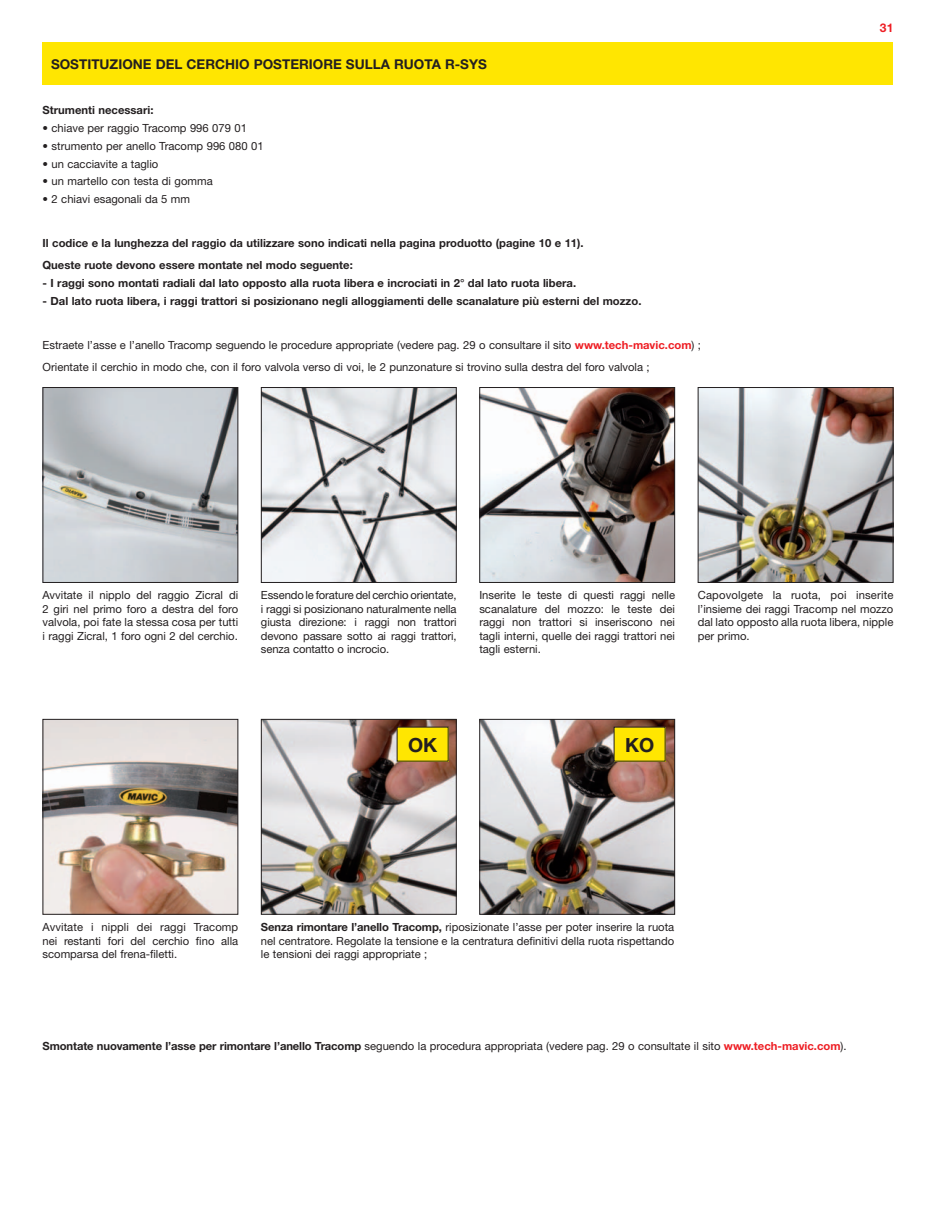
<style>
.page{position:relative;width:936px;height:1221px;background:#fff}
.page>*{position:absolute;margin:0;border:0;box-sizing:border-box;transform-origin:0 0}
.t1{font:700 19.5px "Helvetica Neue";color:#231f20}
.t2{font:700 13.5px "Helvetica Neue";color:#231f20}
.t3{font:700 12px "Helvetica Neue";color:#ee1d23}
.t4{font:11.25px/13.5px "Helvetica Neue";color:#231f20;text-align:justify}
.t5{font:700 11.25px/22px "Helvetica Neue";color:#231f20}
.s1{font-weight:700;color:#ee1d23}
.s2{font-weight:700}
</style>
<div class="page">
<img style="left:45px;top:389px;width:191px;height:192px">
<div style="left:43px;top:387px;width:195px;height:196px;border:1px solid #231f20"></div>
<img style="left:263px;top:389px;width:191px;height:192px">
<div style="left:261px;top:387px;width:195px;height:196px;border:1px solid #231f20"></div>
<div style="left:43px;top:43px;width:850px;height:42px;background:#ffe601"></div>
<img style="left:481px;top:389px;width:192px;height:192px">
<div style="left:479px;top:387px;width:196px;height:196px;border:1px solid #231f20"></div>
<img style="left:699px;top:389px;width:192px;height:192px">
<div style="left:697px;top:387px;width:196px;height:196px;border:1px solid #231f20"></div>
<img style="left:45px;top:721px;width:191px;height:191px">
<div style="left:43px;top:719px;width:195px;height:195px;border:1px solid #231f20"></div>
<img style="left:263px;top:721px;width:191px;height:191px">
<div style="left:261px;top:719px;width:195px;height:195px;border:1px solid #231f20"></div>
<img style="left:481px;top:721px;width:192px;height:191px">
<div style="left:479px;top:719px;width:196px;height:195px;border:1px solid #231f20"></div>
<div style="left:397px;top:727px;width:51px;height:34px;background:#ffe601"></div>
<div style="left:614px;top:727px;width:51px;height:34px;background:#ffe601"></div>
<p class="t2" style="left:51px;top:59px;width:437px">SOSTITUZIONE DEL CERCHIO POSTERIORE SULLA RUOTA R-SYS</p>
<p class="t5" style="left:43px;top:100px;width:112px">Strumenti necessari:</p>
<p class="t4" style="left:43px;top:122px;width:206px">• chiave per raggio Tracomp 996 079 01</p>
<p class="t4" style="left:43px;top:140px;width:223px">• strumento per anello Tracomp 996 080 01</p>
<p class="t4" style="left:43px;top:158px;width:117px">• un cacciavite a taglio</p>
<p class="t4" style="left:43px;top:176px;width:172px">• un martello con testa di gomma</p>
<p class="t4" style="left:43px;top:193px;width:149px">• 2 chiavi esagonali da 5 mm</p>
<p class="t5" style="left:43px;top:233px;width:542px">Il codice e la lunghezza del raggio da utilizzare sono indicati nella pagina produotto (pagine 10 e 11).<br>Queste ruote devono essere montate nel modo seguente:</p>
<p class="t5" style="left:43px;top:273px;width:535px">- I raggi sono montati radiali dal lato opposto alla ruota libera e incrociati in 2° dal lato ruota libera.</p>
<p class="t5" style="left:43px;top:291px;width:600px">- Dal lato ruota libera, i raggi trattori si posizionano negli alloggiamenti delle scanalature più esterni del mozzo.</p>
<p class="t4" style="left:43px;top:335px;width:660px;line-height:22px">Estraete l’asse e l’anello Tracomp seguendo le procedure appropriate (vedere pag. 29 o consultare il sito <span class="s1">www.tech-mavic.com</span>) ;<br>Orientate il cerchio in modo che, con il foro valvola verso di voi, le 2 punzonature si trovino sulla destra del foro valvola ;</p>
<p class="t3" style="left:879px;top:23px;width:15px">31</p>
<p class="t4" style="left:43px;top:589px;width:197px">Avvitate il nipplo del raggio Zicral di 2 giri nel primo foro a destra del foro valvola, poi fate la stessa cosa per tutti i raggi Zicral, 1 foro ogni 2 del cerchio.</p>
<p class="t4" style="left:261px;top:589px;width:197px">Essendo le forature del cerchio orientate, i raggi si posizionano naturalmente nella giusta direzione: i raggi non trattori devono passare sotto ai raggi trattori, senza contatto o incrocio.</p>
<p class="t4" style="left:479px;top:589px;width:197px">Inserite le teste di questi raggi nelle scanalature del mozzo: le teste dei raggi non trattori si inseriscono nei tagli interni, quelle dei raggi trattori nei tagli esterni.</p>
<p class="t4" style="left:697px;top:589px;width:197px">Capovolgete la ruota, poi inserite l’insieme dei raggi Tracomp nel mozzo dal lato opposto alla ruota libera, nipple per primo.</p>
<h1 class="t1" style="left:408px;top:737px;width:31px">OK</h1>
<h1 class="t1" style="left:625px;top:737px;width:31px">KO</h1>
<p class="t4" style="left:43px;top:921px;width:197px">Avvitate i nippli dei raggi Tracomp nei restanti fori del cerchio fino alla scomparsa del frena-filetti.</p>
<p class="t4" style="left:261px;top:921px;width:415px"><span class="s2">Senza rimontare l’anello Tracomp,</span> riposizionate l’asse per poter inserire la ruota nel centratore. Regolate la tensione e la centratura definitivi della ruota rispettando le tensioni dei raggi appropriate ;</p>
<p class="t4" style="left:43px;top:1040px;width:805px"><span class="s2">Smontate nuovamente l’asse per rimontare l’anello Tracomp</span> seguendo la procedura appropriata (vedere pag. 29 o consultate il sito <span class="s1">www.tech-mavic.com</span>).</p>
</div>
